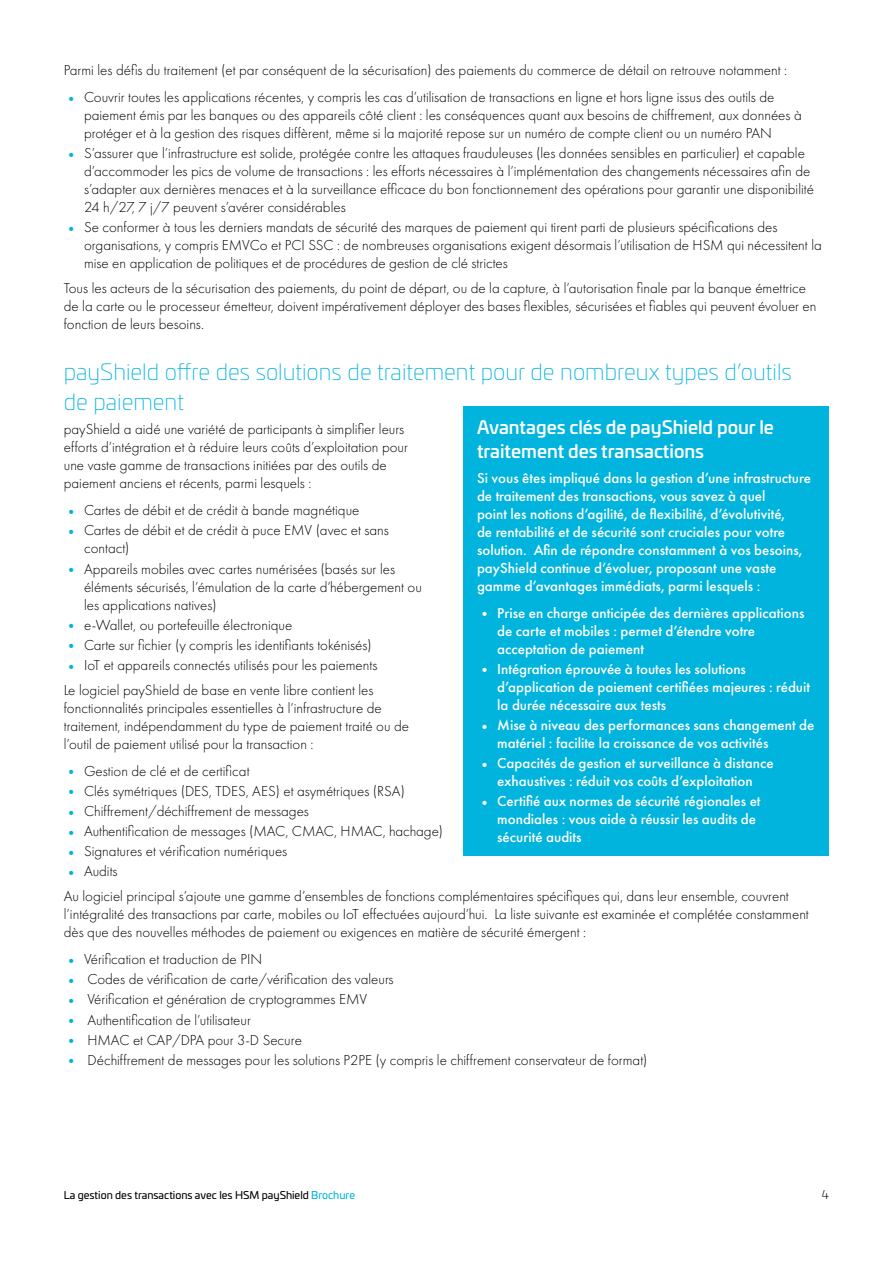
<style>
.page{position:relative;width:893px;height:1263px;background:#fff}
.page>*{position:absolute;margin:0;border:0;box-sizing:border-box;transform-origin:0 0}
.t1{font:200 22.5px/30px "Univia Pro";color:#00b4dd}
.t2{font:500 18px/24px "Univia Pro";color:#fff}
.t3{font:300 15px/18px "Futura PT";color:#000}
.t4{font:500 15px/18px "Futura PT";color:#fff}
.t5{font:300 12px "Univia Pro";color:#000}
.t6{font:10.5px "Univia Pro";color:#000}
.s1{font-weight:700;color:#00b4dd}
.s2{font-weight:700}
.s3{color:#00b4dd}
</style>
<div class="page">
<div style="left:463px;top:406px;width:366px;height:450px;background:#00b4dd"></div>
<p class="t3" style="left:64px;top:61px;width:725px">Parmi les défis du traitement (et par conséquent de la sécurisation) des paiements du commerce de détail on retrouve notamment :</p>
<p class="t3" style="left:84px;top:88px;width:719px;text-indent:-20px"><span class="s1">•</span> Couvrir toutes les applications récentes, y compris les cas d’utilisation de transactions en ligne et hors ligne issus des outils de paiement émis par les banques ou des appareils côté client : les conséquences quant aux besoins de chiffrement, aux données à protéger et à la gestion des risques diffèrent, même si la majorité repose sur un numéro de compte client ou un numéro PAN</p>
<p class="t3" style="left:84px;top:144px;width:731px;text-indent:-20px"><span class="s1">•</span> S’assurer que l’infrastructure est solide, protégée contre les attaques frauduleuses (les données sensibles en particulier) et capable d’accommoder les pics de volume de transactions : les efforts nécessaires à l’implémentation des changements nécessaires afin de s’adapter aux dernières menaces et à la surveillance efficace du bon fonctionnement des opérations pour garantir une disponibilité 24 h/27, 7 j/7 peuvent s’avérer considérables</p>
<p class="t3" style="left:84px;top:219px;width:739px;text-indent:-20px"><span class="s1">•</span> Se conformer à tous les derniers mandats de sécurité des marques de paiement qui tirent parti de plusieurs spécifications des organisations, y compris EMVCo et PCI SSC : de nombreuses organisations exigent désormais l’utilisation de HSM qui nécessitent la mise en application de politiques et de procédures de gestion de clé strictes</p>
<p class="t3" style="left:64px;top:279px;width:754px">Tous les acteurs de la sécurisation des paiements, du point de départ, ou de la capture, à l’autorisation finale par la banque émettrice de la carte ou le processeur émetteur, doivent impérativement déployer des bases flexibles, sécurisées et fiables qui peuvent évoluer en fonction de leurs besoins.</p>
<h1 class="t1" style="left:64px;top:355px;width:730px">payShield offre des solutions de traitement pour de nombreux types d’outils de paiement</h1>
<p class="t3" style="left:64px;top:420px;width:346px">payShield a aidé une variété de participants à simplifier leurs efforts d’intégration et à réduire leurs coûts d’exploitation pour une vaste gamme de transactions initiées par des outils de paiement anciens et récents, parmi lesquels :</p>
<p class="t3" style="left:64px;top:501px;width:297px"><span class="s1">•</span> Cartes de débit et de crédit à bande magnétique</p>
<p class="t3" style="left:84px;top:521px;width:306px;text-indent:-20px"><span class="s1">•</span> Cartes de débit et de crédit à puce EMV (avec et sans contact)</p>
<p class="t3" style="left:84px;top:560px;width:339px;text-indent:-20px"><span class="s1">•</span> Appareils mobiles avec cartes numérisées (basés sur les éléments sécurisés, l’émulation de la carte d’hébergement ou les applications natives)</p>
<p class="t3" style="left:64px;top:616px;width:230px"><span class="s1">•</span> e-Wallet, ou portefeuille électronique</p>
<p class="t3" style="left:64px;top:636px;width:309px"><span class="s1">•</span> Carte sur fichier (y compris les identifiants tokénisés)</p>
<p class="t3" style="left:64px;top:653px;width:315px;line-height:24.8px"><span class="s1">•</span> IoT et appareils connectés utilisés pour les paiements<br>Le logiciel payShield de base en vente libre contient les</p>
<p class="t3" style="left:64px;top:699px;width:347px">fonctionnalités principales essentielles à l’infrastructure de traitement, indépendamment du type de paiement traité ou de l’outil de paiement utilisé pour la transaction :</p>
<p class="t3" style="left:64px;top:762px;width:187px"><span class="s1">•</span> Gestion de clé et de certificat</p>
<p class="t3" style="left:64px;top:782px;width:343px"><span class="s1">•</span> Clés symétriques (DES, TDES, AES) et asymétriques (RSA)</p>
<p class="t3" style="left:64px;top:802px;width:247px"><span class="s1">•</span> Chiffrement/déchiffrement de messages</p>
<p class="t3" style="left:64px;top:822px;width:381px"><span class="s1">•</span> Authentification de messages (MAC, CMAC, HMAC, hachage)</p>
<p class="t3" style="left:64px;top:842px;width:225px"><span class="s1">•</span> Signatures et vérification numériques</p>
<p class="t3" style="left:64px;top:859px;width:727px;line-height:24.8px"><span class="s1">•</span> Audits<br>Au logiciel principal s’ajoute une gamme d’ensembles de fonctions complémentaires spécifiques qui, dans leur ensemble, couvrent</p>
<p class="t3" style="left:64px;top:905px;width:747px">l’intégralité des transactions par carte, mobiles ou IoT effectuées aujourd’hui. La liste suivante est examinée et complétée constamment dès que des nouvelles méthodes de paiement ou exigences en matière de sécurité émergent :</p>
<p class="t3" style="left:64px;top:950px;width:200px"><span class="s1">•</span> Vérification et traduction de PIN</p>
<p class="t3" style="left:64px;top:970px;width:331px"><span class="s1">•</span> Codes de vérification de carte/vérification des valeurs</p>
<p class="t3" style="left:64px;top:990px;width:305px"><span class="s1">•</span> Vérification et génération de cryptogrammes EMV</p>
<p class="t3" style="left:64px;top:1011px;width:189px"><span class="s1">•</span> Authentification de l’utilisateur</p>
<p class="t3" style="left:64px;top:1031px;width:240px"><span class="s1">•</span> HMAC et CAP/DPA pour 3-D Secure</p>
<p class="t3" style="left:64px;top:1051px;width:585px"><span class="s1">•</span> Déchiffrement de messages pour les solutions P2PE (y compris le chiffrement conservateur de format)</p>
<p class="t2" style="left:477px;top:414px;width:298px">Avantages clés de payShield pour le traitement des transactions</p>
<p class="t4" style="left:477px;top:469px;width:335px">Si vous êtes impliqué dans la gestion d’une infrastructure de traitement des transactions, vous savez à quel<br>point les notions d’agilité, de flexibilité, d’évolutivité,<br>de rentabilité et de sécurité sont cruciales pour votre solution. Afin de répondre constamment à vos besoins, payShield continue d’évoluer, proposant une vaste gamme d’avantages immédiats, parmi lesquels :</p>
<p class="t4" style="left:497px;top:604px;width:309px;text-indent:-20px"><span class="s2">•</span> Prise en charge anticipée des dernières applications de carte et mobiles : permet d’étendre votre acceptation de paiement</p>
<p class="t4" style="left:497px;top:660px;width:314px;text-indent:-20px"><span class="s2">•</span> Intégration éprouvée à toutes les solutions d’application de paiement certifiées majeures : réduit la durée nécessaire aux tests</p>
<p class="t4" style="left:497px;top:716px;width:319px;text-indent:-20px"><span class="s2">•</span> Mise à niveau des performances sans changement de matériel : facilite la croissance de vos activités</p>
<p class="t4" style="left:477px;top:754px;width:298px;text-align:center"><span class="s2">•</span> Capacités de gestion et surveillance à distance exhaustives : réduit vos coûts d’exploitation</p>
<p class="t4" style="left:497px;top:792px;width:265px;text-indent:-20px"><span class="s2">•</span> Certifié aux normes de sécurité régionales et mondiales : vous aide à réussir les audits de sécurité audits</p>
<p class="t6" style="left:64px;top:1187px;width:293px">La gestion des transactions avec les HSM payShield <span class="s3">Brochure</span></p>
<p class="t5" style="left:822px;top:1186px;width:9px">4</p>
</div>
